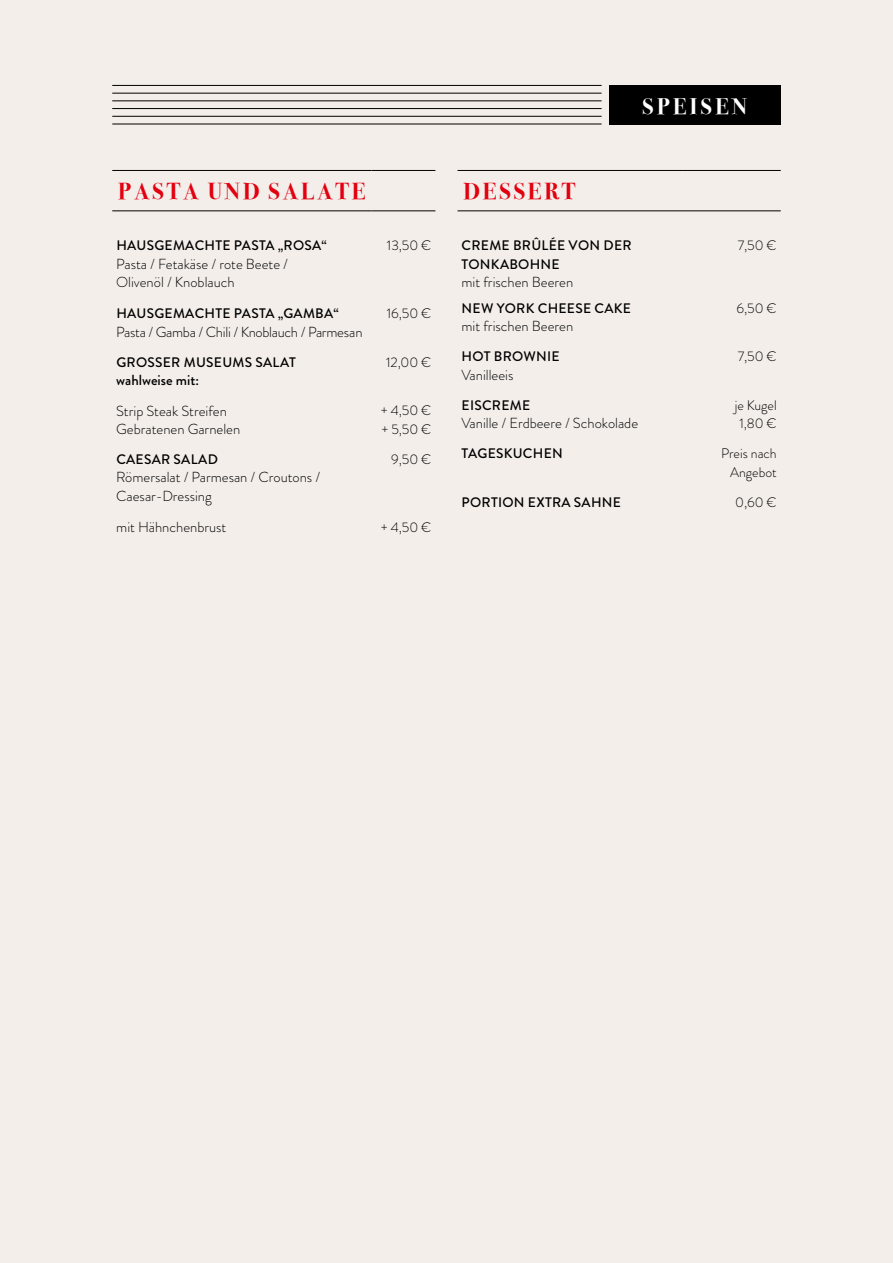
<style>
.page{position:relative;width:893px;height:1263px;background:#f3eeea}
.page>*{position:absolute;margin:0;border:0;box-sizing:border-box;transform-origin:0 0}
.t1{font:700 23.1px "Bodoni Svty Two ITCTT";letter-spacing:.12em;color:#e3000f}
.t2{font:700 22.5px "Bodoni Svty Two ITCTT";letter-spacing:.15em;color:#fff}
.t3{font:300 14.55px/18.5px "Brandon Grotesque";color:#000}
.t4{font:300 14.55px "Brandon Grotesque";letter-spacing:-.02em;color:#000}
.t5{font:500 14.55px "Brandon Grotesque";color:#000}
.t6{font:500 13.8px/18.5px "Brandon Grotesque";letter-spacing:.02em;color:#000}
.t7{font:300 13.8px/18.5px "Brandon Grotesque";color:#000}
</style>
<div class="page">
<hr style="left:112px;top:170px;width:260px;height:1px;background:#000">
<hr style="left:372px;top:170px;width:63px;height:1px;background:#000">
<hr style="left:112px;top:210px;width:260px;height:1px;background:#000">
<hr style="left:372px;top:210px;width:63px;height:1px;background:#000">
<hr style="left:458px;top:170px;width:225px;height:1px;background:#000">
<hr style="left:683px;top:170px;width:98px;height:1px;background:#000">
<hr style="left:458px;top:210px;width:225px;height:1px;background:#000">
<hr style="left:683px;top:210px;width:98px;height:1px;background:#000">
<hr style="left:112px;top:85px;width:490px;height:1px;background:#000">
<hr style="left:112px;top:93px;width:490px;height:1px;background:#000">
<hr style="left:112px;top:100px;width:490px;height:1px;background:#000">
<hr style="left:112px;top:108px;width:490px;height:1px;background:#000">
<hr style="left:112px;top:116px;width:490px;height:1px;background:#000">
<hr style="left:112px;top:124px;width:490px;height:1px;background:#000">
<div style="left:609px;top:85px;width:172px;height:39px;background:#000"></div>
<h2 class="t2" style="left:642px;top:87px;width:106px">SPEISEN</h2>
<h1 class="t1" style="left:118px;top:172px;width:249px">PASTA UND SALATE</h1>
<p class="t6" style="left:116px;top:236px;width:212px">HAUSGEMACHTE PASTA „ROSA“</p>
<p class="t3" style="left:116px;top:254px;width:173px">Pasta / Fetakäse / rote Beete /<br>Olivenöl / Knoblauch</p>
<p class="t7" style="left:387px;top:236px;width:46px">13,50 €</p>
<h1 class="t1" style="left:464px;top:172px;width:113px">DESSERT</h1>
<p class="t6" style="left:462px;top:236px;width:171px">CREME BRÛLÉE VON DER<br>TONKABOHNE</p>
<p class="t3" style="left:461px;top:273px;width:113px">mit frischen Beeren</p>
<p class="t7" style="left:738px;top:236px;width:41px">7,50 €</p>
<p class="t6" style="left:116px;top:305px;width:224px">HAUSGEMACHTE PASTA „GAMBA“</p>
<p class="t4" style="left:116px;top:322px;width:248px">Pasta / Gamba / Chili / Knoblauch / Parmesan</p>
<p class="t7" style="left:387px;top:304px;width:46px">16,50 €</p>
<p class="t6" style="left:462px;top:299px;width:171px">NEW YORK CHEESE CAKE</p>
<p class="t3" style="left:461px;top:317px;width:113px">mit frischen Beeren</p>
<p class="t7" style="left:736px;top:299px;width:42px">6,50 €</p>
<p class="t6" style="left:116px;top:353px;width:181px">GROSSER MUSEUMS SALAT</p>
<p class="t5" style="left:116px;top:370px;width:84px">wahlweise mit:</p>
<p class="t7" style="left:386px;top:353px;width:47px">12,00 €</p>
<p class="t6" style="left:462px;top:347px;width:100px">HOT BROWNIE</p>
<p class="t3" style="left:461px;top:365px;width:53px">Vanilleeis</p>
<p class="t7" style="left:738px;top:347px;width:41px">7,50 €</p>
<p class="t3" style="left:116px;top:402px;width:125px">Strip Steak Streifen<br>Gebratenen Garnelen</p>
<p class="t7" style="left:381px;top:401px;width:52px">+ 4,50 € + 5,50 €</p>
<p class="t6" style="left:116px;top:450px;width:103px">CAESAR SALAD</p>
<p class="t3" style="left:116px;top:468px;width:205px">Römersalat / Parmesan / Croutons /<br>Caesar-Dressing</p>
<p class="t7" style="left:391px;top:450px;width:42px">9,50 €</p>
<p class="t6" style="left:462px;top:396px;width:70px">EISCREME</p>
<p class="t3" style="left:461px;top:414px;width:178px">Vanille / Erdbeere / Schokolade</p>
<p class="t7" style="left:735px;top:396px;width:43px;text-align:center">je Kugel<br>1,80 €</p>
<p class="t6" style="left:462px;top:444px;width:103px">TAGESKUCHEN</p>
<p class="t7" style="left:721px;top:444px;width:57px;text-align:right">Preis nach<br>Angebot</p>
<p class="t6" style="left:462px;top:493px;width:161px">PORTION EXTRA SAHNE</p>
<p class="t7" style="left:735px;top:493px;width:43px">0,60 €</p>
<p class="t3" style="left:116px;top:518px;width:112px">mit Hähnchenbrust</p>
<p class="t7" style="left:381px;top:518px;width:52px">+ 4,50 €</p>
</div>
